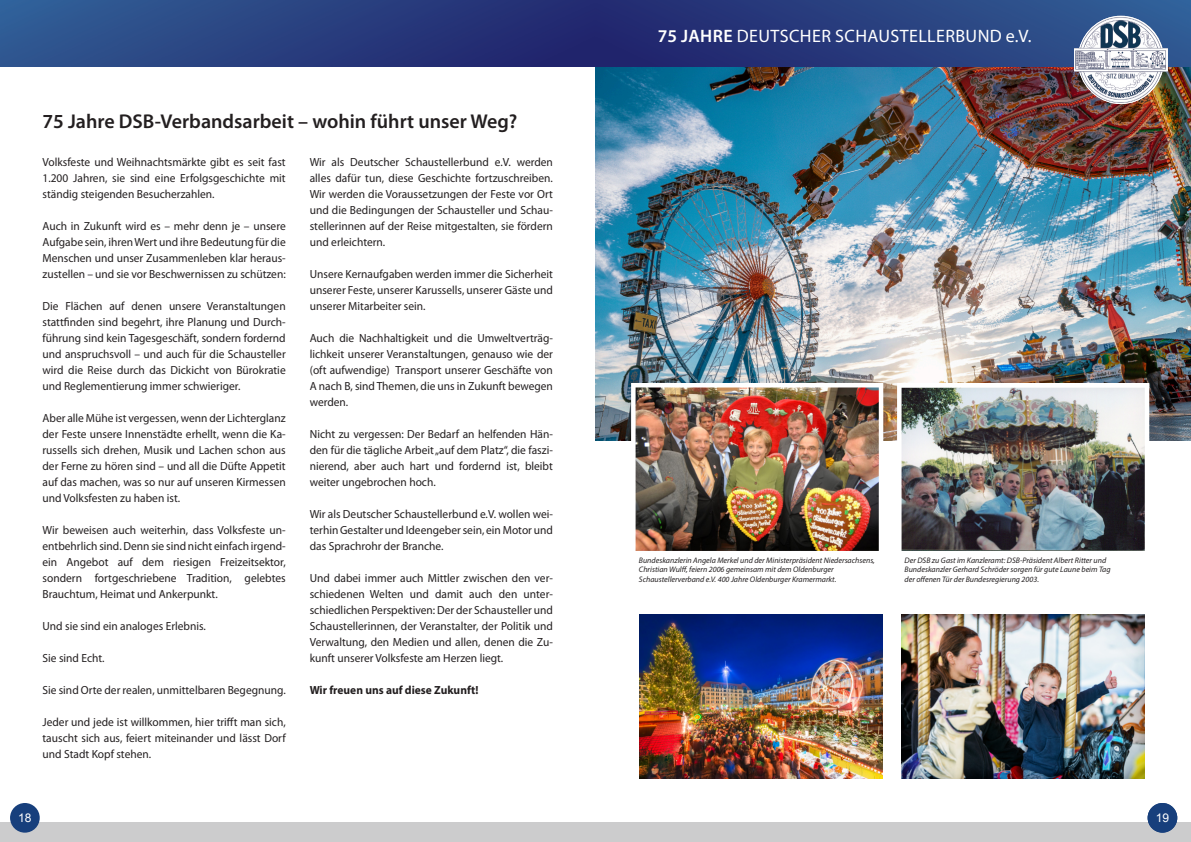
<style>
.page{position:relative;width:1191px;height:842px;background:#fff}
.page>*{position:absolute;margin:0;border:0;box-sizing:border-box;transform-origin:0 0}
.t1{font:600 20px "Myriad Pro";color:#231f20}
.t2{font:18px "Myriad Pro";letter-spacing:.02em;color:#fff}
.t3{font:12px "Arial";color:#fff}
.t4{font:11.8px/16px "Myriad Pro";color:#231f20;text-align:justify}
.t5{font:700 11.8px "Myriad Pro";color:#231f20}
.t6{font:italic 8px/9.6px "Myriad Pro";color:#231f20}
.s1{font-weight:600}
</style>
<div class="page">
<img style="left:595px;top:66px;width:596px;height:375px">
<div style="left:0;top:822px;width:1191px;height:20px;background:#cccccd"></div>
<div style="left:1147px;top:803px;width:30px;height:30px;background:#173f7c;border-radius:50%"></div>
<div style="left:10px;top:803px;width:30px;height:30px;background:#173f7c;border-radius:50%"></div>
<img style="left:0;top:0;width:1191px;height:66px">
<svg style="left:1074px;top:16px;width:93px;height:88px"></svg>
<img style="left:1079px;top:16px;width:83px;height:88px">
<img style="left:901px;top:615px;width:243px;height:164px">
<img style="left:631px;top:383px;width:252px;height:168px">
<img style="left:897px;top:383px;width:252px;height:168px">
<img style="left:639px;top:615px;width:243px;height:164px">
<h1 class="t1" style="left:43px;top:113px;width:476px">75 Jahre DSB-Verbandsarbeit – wohin führt unser Weg?</h1>
<p class="t4" style="left:310px;top:155px;width:245px">Wir als Deutscher Schaustellerbund e.V. werden alles dafür tun, diese Geschichte fortzuschreiben.<br>Wir werden die Voraussetzungen der Feste vor Ort und die Bedingungen der Schausteller und Schau&shy;stellerinnen auf der Reise mitgestalten, sie fördern und erleichtern.</p>
<p class="t4" style="left:310px;top:267px;width:245px">Unsere Kernaufgaben werden immer die Sicherheit unserer Feste, unserer Karussells, unserer Gäste und unserer Mitarbeiter sein.</p>
<p class="t4" style="left:310px;top:331px;width:245px">Auch die Nachhaltigkeit und die Umweltverträg&shy;lichkeit unserer Veranstaltungen, genauso wie der (oft aufwendige) Transport unserer Geschäfte von A nach B, sind Themen, die uns in Zukunft bewegen werden.</p>
<p class="t4" style="left:310px;top:427px;width:245px">Nicht zu vergessen: Der Bedarf an helfenden Hän&shy;den für die tägliche Arbeit „auf dem Platz“, die faszi&shy;nierend, aber auch hart und fordernd ist, bleibt weiter ungebrochen hoch.</p>
<p class="t4" style="left:310px;top:507px;width:245px">Wir als Deutscher Schaustellerbund e.V. wollen wei&shy;terhin Gestalter und Ideengeber sein, ein Motor und das Sprachrohr der Branche.</p>
<p class="t4" style="left:310px;top:571px;width:245px">Und dabei immer auch Mittler zwischen den ver&shy;schiedenen Welten und damit auch den unter&shy;schiedlichen Perspektiven: Der der Schausteller und Schaustellerinnen, der Veranstalter, der Politik und Verwaltung, den Medien und allen, denen die Zu&shy;kunft unserer Volksfeste am Herzen liegt.</p>
<p class="t5" style="left:310px;top:685px;width:170px">Wir freuen uns auf diese Zukunft!</p>
<p class="t4" style="left:43px;top:155px;width:245px">Volksfeste und Weihnachtsmärkte gibt es seit fast 1.200 Jahren, sie sind eine Erfolgsgeschichte mit ständig steigenden Besucherzahlen.</p>
<p class="t4" style="left:43px;top:219px;width:245px">Auch in Zukunft wird es – mehr denn je – unsere Aufgabe sein, ihren Wert und ihre Bedeutung für die Menschen und unser Zusammenleben klar heraus&shy;zustellen – und sie vor Beschwernissen zu schützen:</p>
<p class="t4" style="left:43px;top:299px;width:245px">Die Flächen auf denen unsere Veranstaltungen stattfinden sind begehrt, ihre Planung und Durch&shy;führung sind kein Tagesgeschäft, sondern fordernd und anspruchsvoll – und auch für die Schausteller wird die Reise durch das Dickicht von Bürokratie und Reglementierung immer schwieriger.</p>
<p class="t4" style="left:43px;top:411px;width:245px">Aber alle Mühe ist vergessen, wenn der Lichterglanz der Feste unsere Innenstädte erhellt, wenn die Ka&shy;russells sich drehen, Musik und Lachen schon aus der Ferne zu hören sind – und all die Düfte Appetit auf das machen, was so nur auf unseren Kirmessen und Volksfesten zu haben ist.</p>
<p class="t4" style="left:43px;top:523px;width:245px">Wir beweisen auch weiterhin, dass Volksfeste un&shy;entbehrlich sind. Denn sie sind nicht einfach irgend&shy;ein Angebot auf dem riesigen Freizeitsektor, sondern fortgeschriebene Tradition, gelebtes Brauchtum, Heimat und Ankerpunkt.</p>
<p class="t4" style="left:43px;top:619px;width:165px">Und sie sind ein analoges Erlebnis.</p>
<p class="t4" style="left:43px;top:651px;width:64px">Sie sind Echt.</p>
<p class="t4" style="left:43px;top:683px;width:245px">Sie sind Orte der realen, unmittelbaren Begegnung.</p>
<p class="t4" style="left:43px;top:715px;width:245px">Jeder und jede ist willkommen, hier trifft man sich, tauscht sich aus, feiert miteinander und lässt Dorf und Stadt Kopf stehen.</p>
<h2 class="t2" style="left:657px;top:28px;width:375px"><span class="s1">75 JAHRE</span> DEUTSCHER SCHAUSTELLERBUND e.V.</h2>
<p class="t6" style="left:639px;top:556px;width:237px">Bundeskanzlerin Angela Merkel und der Ministerpräsident Niedersachsens,<br>Christian Wulff, feiern 2006 gemeinsam mit dem Oldenburger<br>Schaustellerverband e.V. 400 Jahre Oldenburger Kramermarkt.</p>
<p class="t6" style="left:904px;top:556px;width:207px">Der DSB zu Gast im Kanzleramt: DSB-Präsident Albert Ritter und<br>Bundeskanzler Gerhard Schröder sorgen für gute Laune beim Tag der offenen Tür der Bundesregierung 2003.</p>
<p class="t3" style="left:18px;top:813px;width:15px">18</p>
<p class="t3" style="left:1155px;top:813px;width:15px">19</p>
</div>
